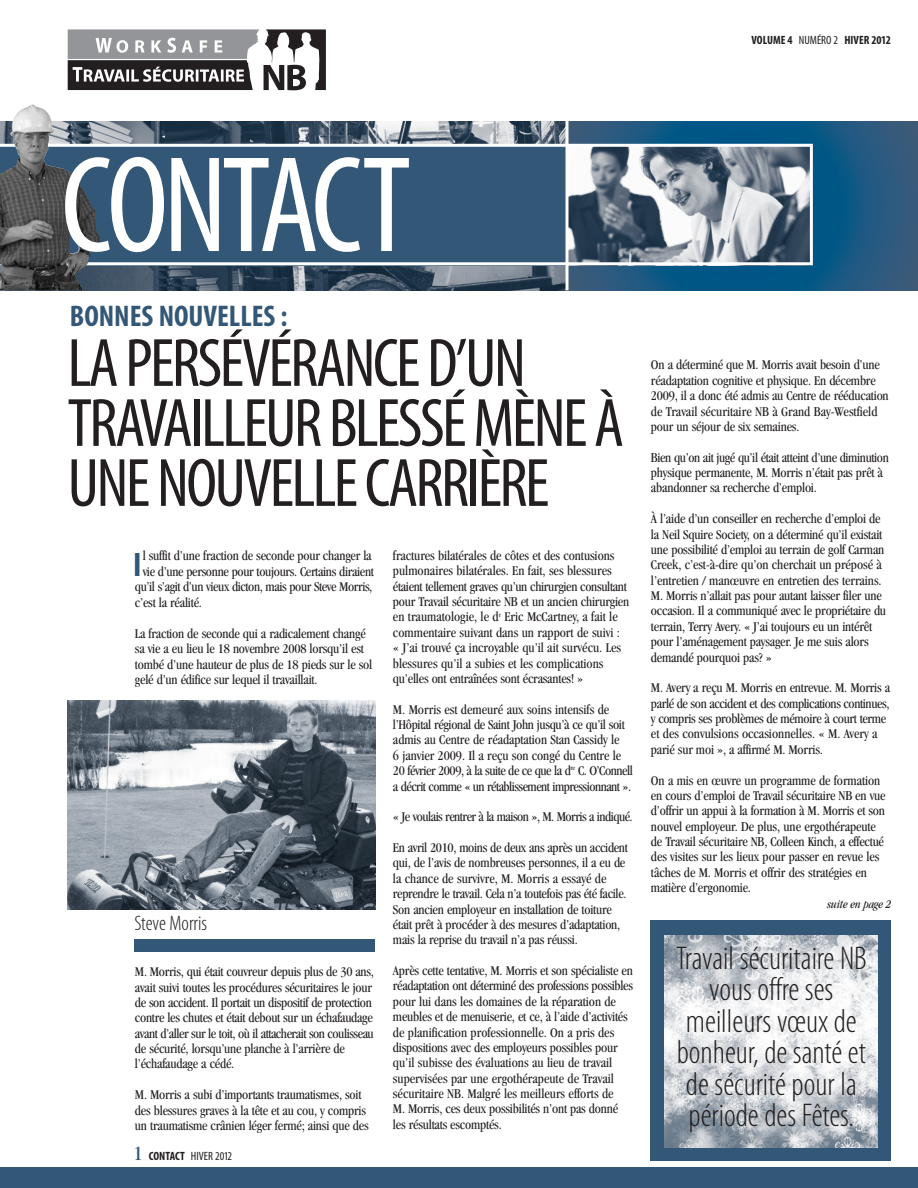
<style>
.page{position:relative;width:918px;height:1188px;background:#fff}
.page>*{position:absolute;margin:0;border:0;box-sizing:border-box;transform-origin:0 0}
.t1{font:condensed 138px "Myriad Pro";letter-spacing:-.04em;color:#fff}
.t2{font:condensed 69px/60px "Myriad Pro";letter-spacing:-.04em;color:#231f20}
.t3{font:700 condensed 34.05px "Myriad Pro";color:#335777}
.t4{font:300 condensed 33px/31.5px "Myriad Pro";color:#231f20;text-align:center}
.t5{font:700 condensed 30px "Myriad Pro";color:#335777}
.t6{font:300 condensed 21px "Myriad Pro";color:#231f20}
.t7{font:condensed 13.8px/15.3px "Garamond";letter-spacing:-.015em;color:#231f20}
.t8{font:condensed 13.8px "Garamond";letter-spacing:-.035em;color:#231f20}
.t9{font:700 condensed 12px "Myriad Pro";color:#231f20}
.t10{font:condensed 12px "Myriad Pro";color:#231f20}
.t11{font:italic condensed 12px "Garamond";letter-spacing:-.015em;color:#231f20}
.s1{font-weight:400}
.s2{font-family:"Garamond";font-size:21px;color:#335777}
.s3{font-weight:700}
</style>
<div class="page">
<div style="left:0;top:1168px;width:918px;height:20px;background:#335777"></div>
<svg style="left:568px;top:122px;width:350px;height:168px;background:#1a5a83"></svg>
<img style="left:101px;top:122px;width:465px;height:168px">
<svg style="left:68px;top:29px;width:258px;height:61px"></svg>
<div style="left:651px;top:920px;width:240px;height:241px;background:#335777"></div>
<img style="left:664px;top:936px;width:214px;height:211px">
<svg style="left:101px;top:144px;width:712px;height:121px;background:#58728a"></svg>
<img style="left:0;top:104px;width:101px;height:186px">
<img style="left:68px;top:700px;width:308px;height:209px">
<div style="left:134px;top:939px;width:241px;height:13px;background:#335777"></div>
<p class="t9" style="left:752px;top:33px;width:141px">VOLUME 4 <span class="s1">NUMÉRO 2</span> HIVER 2012</p>
<h1 class="t1" style="left:61px;top:123px;width:352px">CONTACT</h1>
<h3 class="t5" style="left:70px;top:298px;width:219px">BONNES NOUVELLES :</h3>
<h2 class="t2" style="left:68px;top:332px;width:558px">LA PERSÉVÉRANCE D’UN<br>TRAVAILLEUR BLESSÉ MÈNE À<br>UNE NOUVELLE CARRIÈRE</h2>
<h3 class="t3" style="left:133px;top:544px;width:10px">I</h3>
<p class="t7" style="left:143px;top:549px;width:231px">l suffit d’une fraction de seconde pour changer la</p>
<p class="t7" style="left:143px;top:565px;width:233px">vie d’une personne pour toujours. Certains diraient</p>
<p class="t7" style="left:135px;top:580px;width:239px">qu’il s’agit d’un vieux dicton, mais pour Steve Morris,</p>
<p class="t7" style="left:135px;top:596px;width:68px">c’est la réalité.</p>
<p class="t7" style="left:135px;top:627px;width:239px">La fraction de seconde qui a radicalement changé sa vie a eu lieu le 18 novembre 2008 lorsqu’il est tombé d’une hauteur de plus de 18 pieds sur le sol gelé d’un édifice sur lequel il travaillait.</p>
<h3 class="t6" style="left:134px;top:911px;width:74px">Steve Morris</h3>
<p class="t7" style="left:135px;top:965px;width:240px">M. Morris, qui était couvreur depuis plus de 30 ans, avait suivi toutes les procédures sécuritaires le jour de son accident. Il portait un dispositif de protection contre les chutes et était debout sur un échafaudage avant d’aller sur le toit, où il attacherait son coulisseau de sécurité, lorsqu’une planche à l’arrière de l’échafaudage a cédé.</p>
<p class="t7" style="left:135px;top:1088px;width:235px">M. Morris a subi d’importants traumatismes, soit des blessures graves à la tête et au cou, y compris un traumatisme crânien léger fermé; ainsi que des</p>
<p class="t10" style="left:134px;top:1149px;width:100px"><span class="s2">1</span> <span class="s3">CONTACT</span> HIVER 2012</p>
<p class="t7" style="left:393px;top:549px;width:238px">fractures bilatérales de côtes et des contusions pulmonaires bilatérales. En fait, ses blessures étaient tellement graves qu’un chirurgien consultant pour Travail sécuritaire NB et un ancien chirurgien en traumatologie, le d<sup>r</sup> Eric McCartney, a fait le commentaire suivant dans un rapport de suivi : « J’ai trouvé ça incroyable qu’il ait survécu. Les blessures qu’il a subies et les complications qu’elles ont entraînées sont écrasantes! »</p>
<p class="t7" style="left:393px;top:703px;width:241px">M. Morris est demeuré aux soins intensifs de l’Hôpital régional de Saint John jusqu’à ce qu’il soit admis au Centre de réadaptation Stan Cassidy le<br>6 janvier 2009. Il a reçu son congé du Centre le 20 février 2009, à la suite de ce que la d<sup>re</sup> C. O’Connell a décrit comme « un rétablissement impressionnant ».</p>
<p class="t8" style="left:393px;top:812px;width:241px">« Je voulais rentrer à la maison », M. Morris a indiqué.</p>
<p class="t7" style="left:393px;top:841px;width:236px">En avril 2010, moins de deux ans après un accident qui, de l’avis de nombreuses personnes, il a eu de la chance de survivre, M. Morris a essayé de reprendre le travail. Cela n’a toutefois pas été facile.<br>Son ancien employeur en installation de toiture était prêt à procéder à des mesures d’adaptation, mais la reprise du travail n’a pas réussi.</p>
<p class="t7" style="left:393px;top:964px;width:241px">Après cette tentative, M. Morris et son spécialiste en réadaptation ont déterminé des professions possibles pour lui dans les domaines de la réparation de meubles et de menuiserie, et ce, à l’aide d’activités de planification professionnelle. On a pris des dispositions avec des employeurs possibles pour qu’il subisse des évaluations au lieu de travail supervisées par une ergothérapeute de Travail sécuritaire NB. Malgré les meilleurs efforts de<br>M. Morris, ces deux possibilités n’ont pas donné les résultats escomptés.</p>
<p class="t7" style="left:651px;top:358px;width:239px">On a déterminé que M. Morris avait besoin d’une réadaptation cognitive et physique. En décembre 2009, il a donc été admis au Centre de rééducation de Travail sécuritaire NB à Grand Bay-Westfield pour un séjour de six semaines.</p>
<p class="t7" style="left:651px;top:451px;width:239px">Bien qu’on ait jugé qu’il était atteint d’une diminution physique permanente, M. Morris n’était pas prêt à abandonner sa recherche d’emploi.</p>
<p class="t7" style="left:651px;top:512px;width:237px">À l’aide d’un conseiller en recherche d’emploi de la Neil Squire Society, on a déterminé qu’il existait une possibilité d’emploi au terrain de golf Carman Creek, c’est-à-dire qu’on cherchait un préposé à l’entretien / manœuvre en entretien des terrains.<br>M. Morris n’allait pas pour autant laisser filer une occasion. Il a communiqué avec le propriétaire du terrain, Terry Avery. « J’ai toujours eu un intérêt pour l’aménagement paysager. Je me suis alors demandé pourquoi pas? »</p>
<p class="t7" style="left:651px;top:681px;width:241px">M. Avery a reçu M. Morris en entrevue. M. Morris a parlé de son accident et des complications continues, y compris ses problèmes de mémoire à court terme et des convulsions occasionnelles. « M. Avery a parié sur moi », a affirmé M. Morris.</p>
<p class="t7" style="left:651px;top:774px;width:236px">On a mis en œuvre un programme de formation en cours d’emploi de Travail sécuritaire NB en vue d’offrir un appui à la formation à M. Morris et son nouvel employeur. De plus, une ergothérapeute de Travail sécuritaire NB, Colleen Kinch, a effectué des visites sur les lieux pour passer en revue les tâches de M. Morris et offrir des stratégies en matière d’ergonomie.</p>
<p class="t11" style="left:827px;top:899px;width:65px">suite en page 2</p>
<h3 class="t4" style="left:676px;top:941px;width:192px">Travail sécuritaire NB vous offre ses meilleurs vœux de bonheur, de santé et de sécurité pour la période des Fêtes.</h3>
</div>
